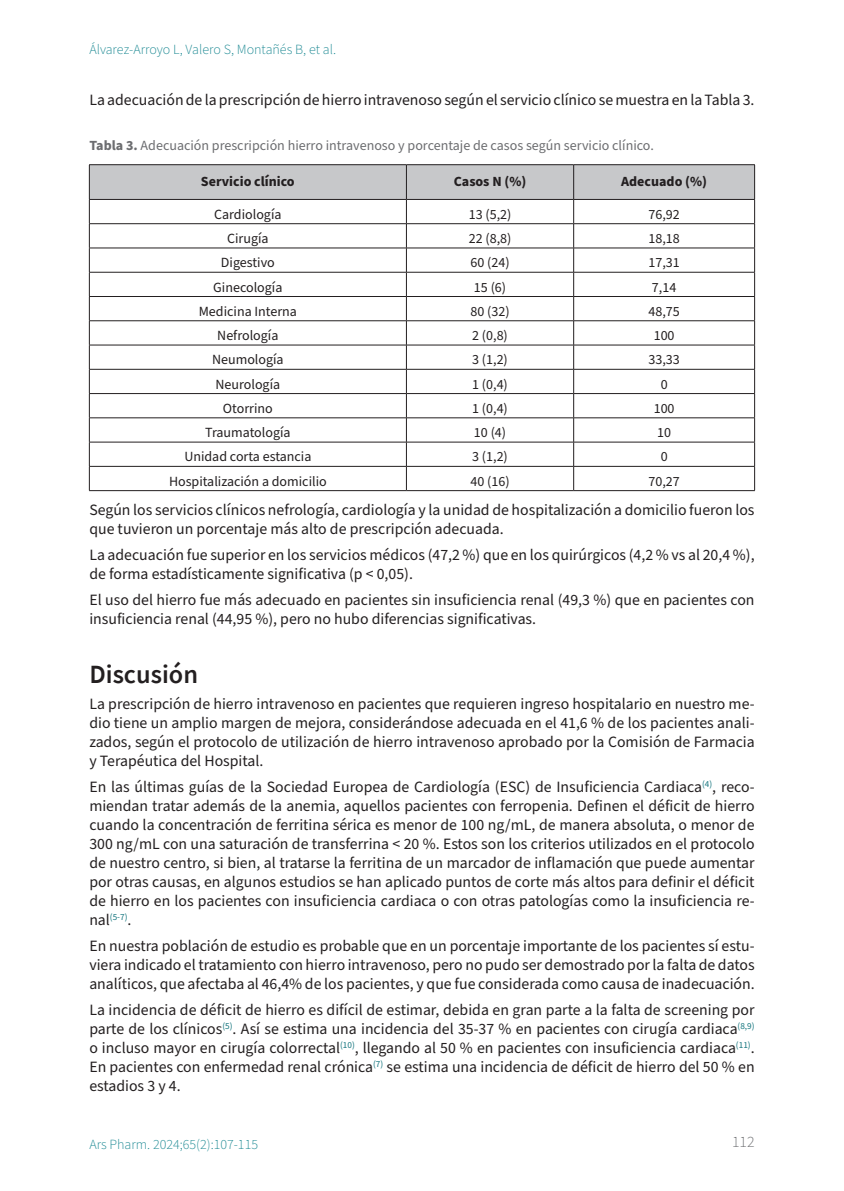
<style>
.page{position:relative;width:844px;height:1191px;background:#fff}
.page>*{position:absolute;margin:0;border:0;box-sizing:border-box;transform-origin:0 0}
.sps_tit_secc_1{font:600 26.25px "Source Sans Pro";color:#231f20}
.t1{font:15.75px/18.9px "Source Sans Pro";color:#231f20;text-align:justify}
.t2{font:300 15.75px "Source Sans Pro";color:#6c6d70}
.sps_tablas_texto{font:14px "Source Sans Pro";color:#231f20}
.sps_tablas_titulo{font:14px "Source Sans Pro";color:#6c6d70}
.t3{font:300 14px "Source Sans Pro";color:#1c8993}
.sps_tablas_epig{font:700 14px "Source Sans Pro";color:#231f20}
.t4{font:9.1px "Source Sans Pro";color:#16767f}
.s1{font-weight:700}
.s2{font-size:15.75px;color:#231f20}
</style>
<div class="page">
<hr style="left:89px;top:164px;width:317px;height:1px;background:#231f20">
<hr style="left:406px;top:164px;width:167px;height:1px;background:#231f20">
<hr style="left:573px;top:164px;width:181px;height:1px;background:#231f20">
<svg style="left:89px;top:165px;width:666px;height:325px"></svg>
<hr style="left:89px;top:490px;width:317px;height:1px;background:#231f20">
<hr style="left:406px;top:490px;width:167px;height:1px;background:#231f20">
<hr style="left:573px;top:490px;width:181px;height:1px;background:#231f20">
<p class="t3" style="left:89px;top:40px;width:248px">Álvarez-Arroyo L, Valero S, Montañés B, et al.</p>
<p class="t1" style="left:89px;top:91px;width:666px">La adecuación de la prescripción de hierro intravenoso según el servicio clínico se muestra en la Tabla 3.</p>
<p class="sps_tablas_titulo" style="left:89px;top:136px;width:566px"><span class="s1">Tabla 3.</span> Adecuación prescripción hierro intravenoso y porcentaje de casos según servicio clínico.</p>
<p class="sps_tablas_epig" style="left:201px;top:172px;width:95px">Servicio clínico</p>
<p class="sps_tablas_epig" style="left:453px;top:172px;width:74px">Casos N (%)</p>
<p class="sps_tablas_epig" style="left:621px;top:172px;width:87px">Adecuado (%)</p>
<p class="sps_tablas_texto" style="left:214px;top:205px;width:69px">Cardiología</p>
<p class="sps_tablas_texto" style="left:468px;top:205px;width:44px">13 (5,2)</p>
<p class="sps_tablas_texto" style="left:648px;top:205px;width:33px">76,92</p>
<p class="sps_tablas_texto" style="left:227px;top:229px;width:43px">Cirugía</p>
<p class="sps_tablas_texto" style="left:468px;top:229px;width:44px">22 (8,8)</p>
<p class="sps_tablas_texto" style="left:648px;top:229px;width:33px">18,18</p>
<p class="sps_tablas_texto" style="left:221px;top:253px;width:55px">Digestivo</p>
<p class="sps_tablas_texto" style="left:470px;top:253px;width:41px">60 (24)</p>
<p class="sps_tablas_texto" style="left:648px;top:253px;width:33px">17,31</p>
<p class="sps_tablas_texto" style="left:213px;top:277px;width:71px">Ginecología</p>
<p class="sps_tablas_texto" style="left:474px;top:277px;width:34px">15 (6)</p>
<p class="sps_tablas_texto" style="left:651px;top:277px;width:26px">7,14</p>
<p class="sps_tablas_texto" style="left:199px;top:302px;width:100px">Medicina Interna</p>
<p class="sps_tablas_texto" style="left:470px;top:302px;width:41px">80 (32)</p>
<p class="sps_tablas_texto" style="left:648px;top:302px;width:33px">48,75</p>
<p class="sps_tablas_texto" style="left:217px;top:326px;width:63px">Nefrología</p>
<p class="sps_tablas_texto" style="left:472px;top:326px;width:37px">2 (0,8)</p>
<p class="sps_tablas_texto" style="left:653px;top:326px;width:22px">100</p>
<p class="sps_tablas_texto" style="left:212px;top:350px;width:73px">Neumología</p>
<p class="sps_tablas_texto" style="left:472px;top:350px;width:37px">3 (1,2)</p>
<p class="sps_tablas_texto" style="left:648px;top:350px;width:33px">33,33</p>
<p class="sps_tablas_texto" style="left:215px;top:374px;width:66px">Neurología</p>
<p class="sps_tablas_texto" style="left:472px;top:374px;width:37px">1 (0,4)</p>
<p class="sps_tablas_texto" style="left:660px;top:374px;width:8px">0</p>
<p class="sps_tablas_texto" style="left:223px;top:399px;width:51px">Otorrino</p>
<p class="sps_tablas_texto" style="left:472px;top:399px;width:37px">1 (0,4)</p>
<p class="sps_tablas_texto" style="left:653px;top:399px;width:22px">100</p>
<p class="sps_tablas_texto" style="left:205px;top:423px;width:87px">Traumatología</p>
<p class="sps_tablas_texto" style="left:474px;top:423px;width:34px">10 (4)</p>
<p class="sps_tablas_texto" style="left:657px;top:423px;width:15px">10</p>
<p class="sps_tablas_texto" style="left:184px;top:447px;width:129px">Unidad corta estancia</p>
<p class="sps_tablas_texto" style="left:472px;top:447px;width:37px">3 (1,2)</p>
<p class="sps_tablas_texto" style="left:660px;top:447px;width:8px">0</p>
<p class="sps_tablas_texto" style="left:169px;top:471px;width:159px">Hospitalización a domicilio</p>
<p class="sps_tablas_texto" style="left:470px;top:471px;width:41px">40 (16)</p>
<p class="sps_tablas_texto" style="left:648px;top:471px;width:33px">70,27</p>
<p class="t1" style="left:89px;top:500px;width:666px">Según los servicios clínicos nefrología, cardiología y la unidad de hospitalización a domicilio fueron los que tuvieron un porcentaje más alto de prescripción adecuada.</p>
<p class="t1" style="left:89px;top:546px;width:666px">La adecuación fue superior en los servicios médicos (47,2 %) que en los quirúrgicos (4,2 % vs al 20,4 %), de forma estadísticamente significativa (p &lt; 0,05).</p>
<p class="t1" style="left:89px;top:591px;width:666px">El uso del hierro fue más adecuado en pacientes sin insuficiencia renal (49,3 %) que en pacientes con insuficiencia renal (44,95 %), pero no hubo diferencias significativas.</p>
<p class="sps_tit_secc_1" style="left:89px;top:657px;width:110px">Discusión</p>
<p class="t1" style="left:89px;top:695px;width:666px">La prescripción de hierro intravenoso en pacientes que requieren ingreso hospitalario en nuestro me&shy;dio tiene un amplio margen de mejora, considerándose adecuada en el 41,6 % de los pacientes anali&shy;zados, según el protocolo de utilización de hierro intravenoso aprobado por la Comisión de Farmacia y Terapéutica del Hospital.</p>
<p class="t1" style="left:89px;top:778px;width:666px">En las últimas guías de la Sociedad Europea de Cardiología (ESC) de Insuficiencia Cardiaca<sup>(4)</sup>, reco&shy;miendan tratar además de la anemia, aquellos pacientes con ferropenia. Definen el déficit de hierro cuando la concentración de ferritina sérica es menor de 100 ng/mL, de manera absoluta, o menor de 300 ng/mL con una saturación de transferrina &lt; 20 %. Estos son los criterios utilizados en el protocolo de nuestro centro, si bien, al tratarse la ferritina de un marcador de inflamación que puede aumentar por otras causas, en algunos estudios se han aplicado puntos de corte más altos para definir el déficit de hierro en los pacientes con insuficiencia cardiaca o con otras patologías como la insuficiencia re-</p>
<p class="t4" style="left:89px;top:910px;width:44px"><span class="s2">nal</span>(5-7)<span class="s2">.</span></p>
<p class="t1" style="left:89px;top:937px;width:666px">En nuestra población de estudio es probable que en un porcentaje importante de los pacientes sí estu&shy;viera indicado el tratamiento con hierro intravenoso, pero no pudo ser demostrado por la falta de datos analíticos, que afectaba al 46,4% de los pacientes, y que fue considerada como causa de inadecuación.</p>
<p class="t1" style="left:89px;top:1001px;width:666px">La incidencia de déficit de hierro es difícil de estimar, debida en gran parte a la falta de screening por parte de los clínicos<sup>(5)</sup>. Así se estima una incidencia del 35-37 % en pacientes con cirugía cardiaca<sup>(8,9) </sup>o incluso mayor en cirugía colorrectal<sup>(10)</sup>, llegando al 50 % en pacientes con insuficiencia cardiaca<sup>(11)</sup>.<br>En pacientes con enfermedad renal crónica<sup>(7)</sup> se estima una incidencia de déficit de hierro del 50 % en estadios 3 y 4.</p>
<p class="t3" style="left:89px;top:1134px;width:170px">Ars Pharm. 2024;65(2):107-115</p>
<p class="t2" style="left:731px;top:1131px;width:24px">112</p>
</div>
